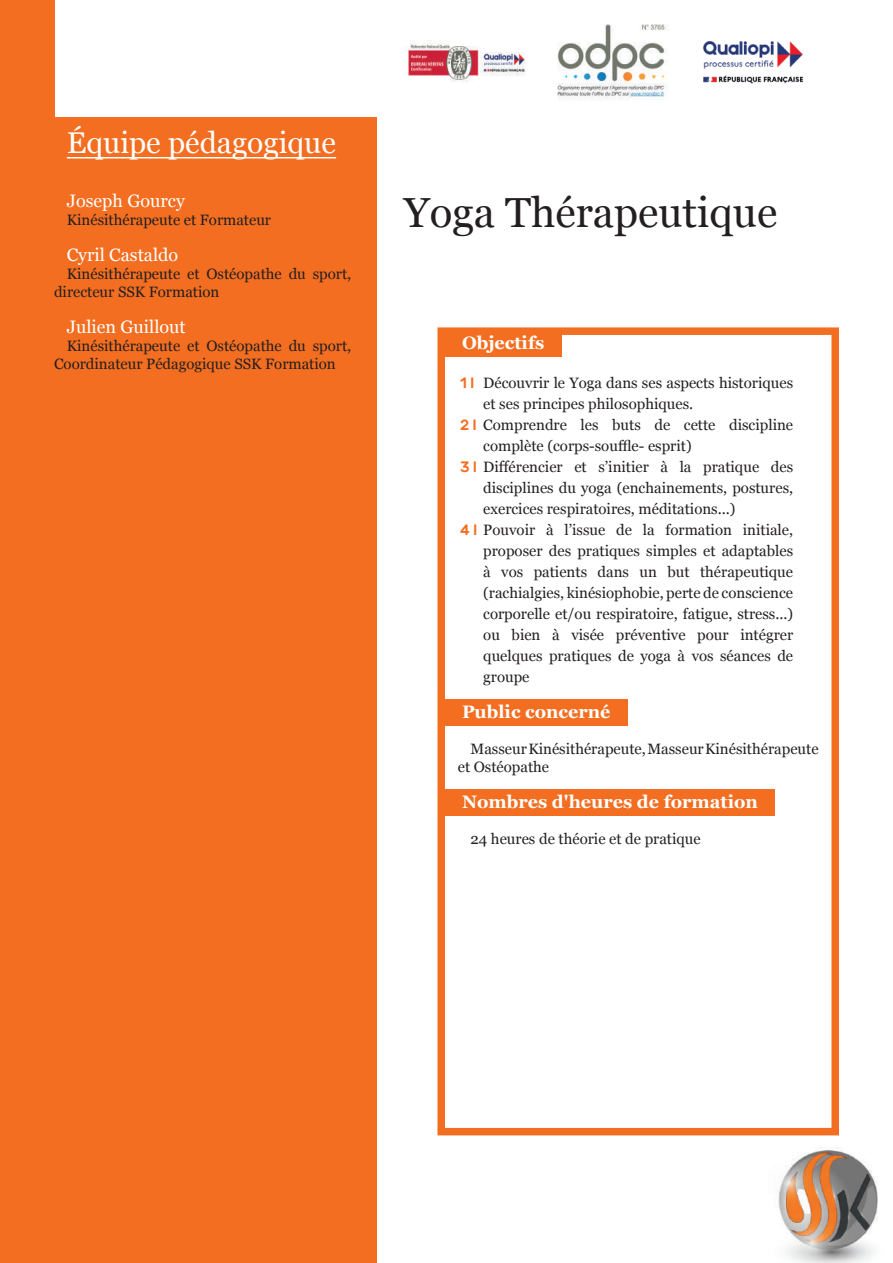
<style>
.page{position:relative;width:893px;height:1263px;background:#fff}
.page>*{position:absolute;margin:0;border:0;box-sizing:border-box;transform-origin:0 0}
.t1{font:42px "Georgia";color:#231f20}
.t2{font:30px "Georgia";color:#fff}
.t3{font:700 18px "Georgia";color:#fff}
.t4{font:18px "Georgia";color:#fff}
.t5{font:15px/18px "Georgia";color:#231f20}
.s1{font-family:"Rubik";font-weight:500;color:#f36e21}
</style>
<div class="page">
<div style="left:0;top:0;width:54px;height:1263px;background:#f36e21"></div>
<div style="left:0;top:118px;width:377px;height:1145px;background:#f36e21"></div>
<hr style="left:67px;top:157px;width:269px;height:1px;background:#fff">
<img style="left:778px;top:1147px;width:100px;height:115px">
<div style="left:445px;top:331px;width:116px;height:26px;background:#f36e21"></div>
<div style="left:445px;top:700px;width:182px;height:26px;background:#f36e21"></div>
<div style="left:445px;top:790px;width:330px;height:26px;background:#f36e21"></div>
<div style="left:437px;top:327px;width:402px;height:808px;border:8px solid #f36e21"></div>
<img style="left:404px;top:42px;width:122px;height:40px">
<img style="left:703px;top:41px;width:100px;height:43px">
<img style="left:557px;top:24px;width:111px;height:77px">
<h2 class="t2" style="left:67px;top:121px;width:271px">Équipe pédagogique</h2>
<p class="t4" style="left:67px;top:188px;width:120px">Joseph Gourcy</p>
<p class="t5" style="left:67px;top:210px;width:206px">Kinésithérapeute et Formateur</p>
<p class="t4" style="left:67px;top:242px;width:113px">Cyril Castaldo</p>
<p class="t5" style="left:54px;top:264px;width:299px;text-indent:13px">Kinésithérapeute et Ostéopathe du sport, directeur SSK Formation</p>
<p class="t4" style="left:67px;top:314px;width:120px">Julien Guillout</p>
<p class="t5" style="left:54px;top:336px;width:299px;text-indent:13px">Kinésithérapeute et Ostéopathe du sport,<br>Coordinateur Pédagogique SSK Formation</p>
<p class="t3" style="left:462px;top:329px;width:84px">Objectifs</p>
<p class="t5" style="left:460px;top:373px;width:335px"><span class="s1">1 I</span> Découvrir le Yoga dans ses aspects historiques</p>
<p class="t5" style="left:483px;top:394px;width:212px">et ses principes philosophiques.</p>
<p class="t5" style="left:460px;top:415px;width:335px"><span class="s1">2 I</span> Comprendre les buts de cette discipline</p>
<p class="t5" style="left:483px;top:436px;width:210px">complète (corps-souffle- esprit)</p>
<p class="t5" style="left:460px;top:457px;width:335px"><span class="s1">3 I</span> Différencier et s’initier à la pratique des</p>
<p class="t5" style="left:483px;top:478px;width:311px">disciplines du yoga (enchainements, postures,</p>
<p class="t5" style="left:483px;top:499px;width:254px">exercices respiratoires, méditations...)</p>
<p class="t5" style="left:460px;top:520px;width:335px"><span class="s1">4 I</span> Pouvoir à l’issue de la formation initiale,</p>
<p class="t5" style="left:483px;top:541px;width:311px">proposer des pratiques simples et adaptables</p>
<p class="t5" style="left:483px;top:562px;width:311px">à vos patients dans un but thérapeutique</p>
<p class="t5" style="left:483px;top:583px;width:311px">(rachialgies, kinésiophobie, perte de conscience</p>
<p class="t5" style="left:483px;top:604px;width:311px">corporelle et/ou respiratoire, fatigue, stress...)</p>
<p class="t5" style="left:483px;top:625px;width:311px">ou bien à visée préventive pour intégrer</p>
<p class="t5" style="left:483px;top:646px;width:311px">quelques pratiques de yoga à vos séances de</p>
<p class="t5" style="left:483px;top:667px;width:48px">groupe</p>
<p class="t3" style="left:462px;top:698px;width:150px">Public concerné</p>
<p class="t5" style="left:458px;top:739px;width:362px;text-indent:13px">Masseur Kinésithérapeute, Masseur Kinésithérapeute et Ostéopathe</p>
<p class="t3" style="left:462px;top:788px;width:297px">Nombres d'heures de formation</p>
<p class="t5" style="left:470px;top:829px;width:232px">24 heures de théorie et de pratique</p>
<h1 class="t1" style="left:404px;top:182px;width:375px">Yoga Thérapeutique</h1>
</div>
